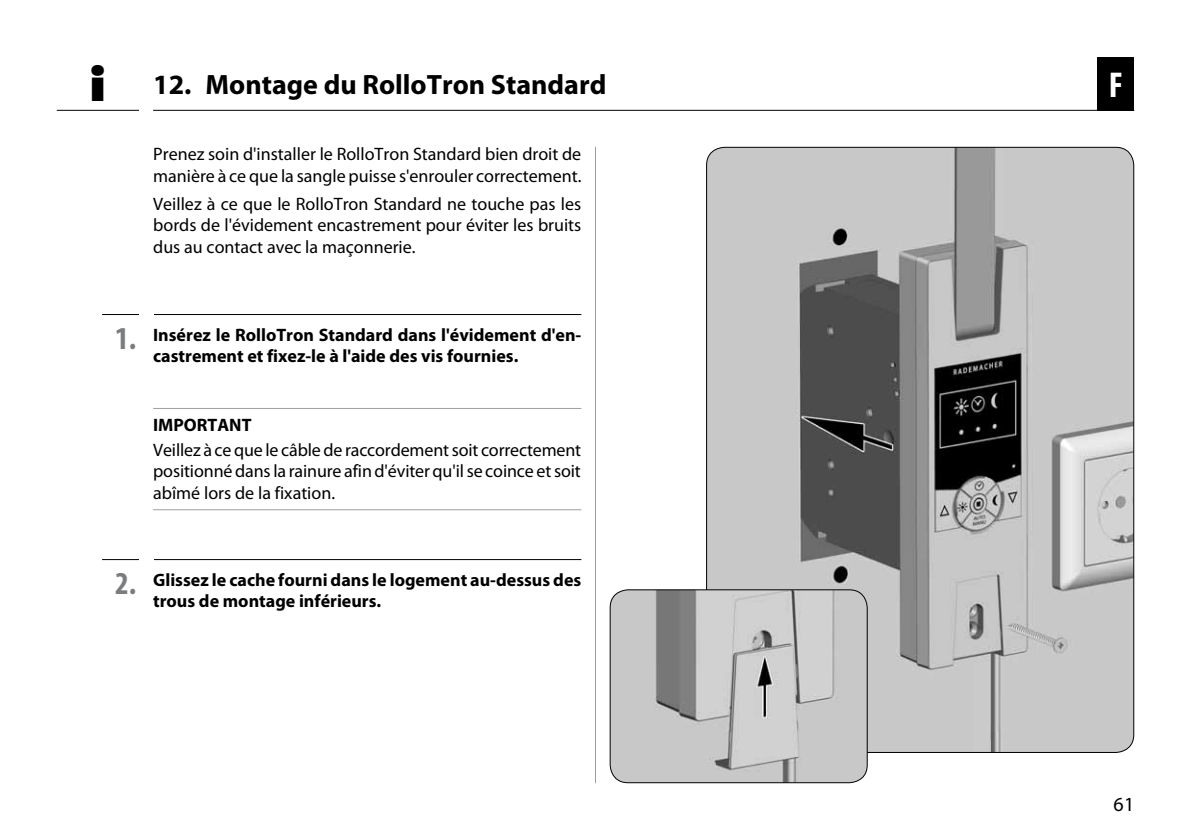
<style>
.page{position:relative;width:1191px;height:840px;background:#fff}
.page>*{position:absolute;margin:0;border:0;box-sizing:border-box;transform-origin:0 0}
.t1{font:800 44px "Futura";color:#000}
.t2{font:700 condensed 36px "Myriad Pro";color:#fff}
.t3{font:700 28px "Myriad Pro";color:#000}
.t4{font:20px "Myriad Pro";color:#000}
.t5{font:18px/21.6px "Myriad Pro";color:#000;text-align:justify}
.t6{font:700 18px/21.6px "Myriad Pro";color:#000}
.s1{font-stretch:condensed;font-size:32px;color:#7b7c7e}
</style>
<div class="page">
<hr style="left:153px;top:110px;width:981px;height:1px;background:#000">
<hr style="left:57px;top:110px;width:82px;height:1px;background:#000">
<hr style="left:595px;top:147px;width:1px;height:635px;background:#9c9e9f">
<div style="left:1097px;top:57px;width:37px;height:54px;background:#000"></div>
<img style="left:706px;top:147px;width:427px;height:605px">
<img style="left:610px;top:589px;width:257px;height:193px">
<div style="left:609px;top:589px;width:258px;height:193px;border:1px solid #000;border-radius:18px"></div>
<hr style="left:102px;top:314px;width:479px;height:1px;background:#000">
<hr style="left:153px;top:407px;width:428px;height:1px;background:#9c9e9f">
<hr style="left:153px;top:509px;width:428px;height:1px;background:#9c9e9f">
<hr style="left:102px;top:558px;width:479px;height:1px;background:#000">
<div style="left:139px;top:306px;width:14px;height:14px;background:#fff"></div>
<div style="left:139px;top:552px;width:14px;height:14px;background:#fff"></div>
<h1 class="t1" style="left:89px;top:58px;width:19px">i</h1>
<h3 class="t3" style="left:153px;top:66px;width:455px">12. Montage du RolloTron Standard</h3>
<h2 class="t2" style="left:1108px;top:63px;width:16px">F</h2>
<p class="t5" style="left:153px;top:144px;width:430px">Prenez soin d'installer le RolloTron Standard bien droit de manière à ce que la sangle puisse s'enrouler correctement.</p>
<p class="t5" style="left:153px;top:193px;width:430px">Veillez à ce que le RolloTron Standard ne touche pas les bords de l'évidement encastrement pour éviter les bruits dus au contact avec la maçonnerie.</p>
<p class="t6" style="left:153px;top:323px;width:430px;text-indent:-38px"><span class="s1">1.</span> Insérez le RolloTron Standard dans l'évidement d'en&shy;castrement et fixez-le à l'aide des vis fournies.</p>
<p class="t6" style="left:153px;top:413px;width:18px">Important</p>
<p class="t5" style="left:153px;top:439px;width:429px">Veillez à ce que le câble de raccordement soit correctement positionné dans la rainure afin d'éviter qu'il se coince et soit abîmé lors de la fixation.</p>
<p class="t6" style="left:153px;top:568px;width:430px;text-indent:-38px"><span class="s1">2.</span> Glissez le cache fourni dans le logement au-dessus des trous de montage inférieurs.</p>
<p class="t4" style="left:1113px;top:792px;width:22px">61</p>
</div>
